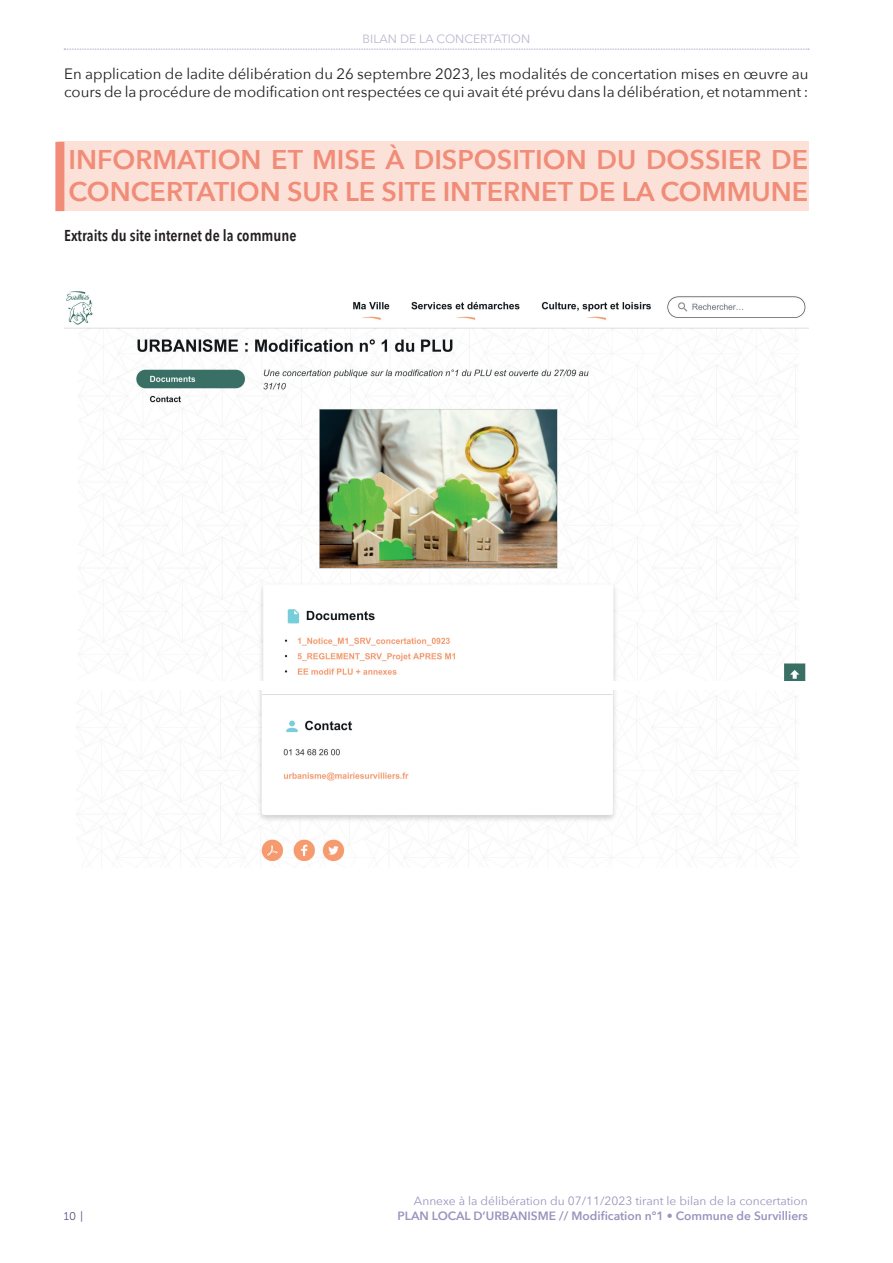
<style>
.page{position:relative;width:893px;height:1263px;background:#fff}
.page>*{position:absolute;margin:0;border:0;box-sizing:border-box;transform-origin:0 0}
.t1{font:600 27px/32.4px "Avenir Next";color:#f08c77}
.t2{font:600 15.75px "Avenir Next Condensed";color:#231f20}
.t3{font:15px/18px "Avenir Next";color:#231f20}
.t4{font:12px "Avenir Next";color:#9c93be}
.t5{font:600 12px "Avenir Next";color:#9c93be}
.t6{font:12px "Avenir Next";color:#bab8d2}
.t7{font:11.25px "Museo Sans 300";color:#59507c}
</style>
<div class="page">
<svg style="left:64px;top:49px;width:745px;height:1px"></svg>
<div style="left:58px;top:142px;width:750px;height:69px;background:#fce1d9"></div>
<div style="left:55px;top:142px;width:9px;height:69px;background:#f08c77"></div>
<img style="left:64px;top:291px;width:744px;height:389px">
<img style="left:77px;top:690px;width:720px;height:174px">
<p class="t6" style="left:363px;top:28px;width:169px">BILAN DE LA CONCERTATION</p>
<p class="t3" style="left:64px;top:64px;width:746px">En application de ladite délibération du 26 septembre 2023, les modalités de concertation mises en œuvre au cours de la procédure de modification ont respectées ce qui avait été prévu dans la délibération, et notamment :</p>
<h1 class="t1" style="left:68px;top:143px;width:741px">INFORMATION ET MISE À DISPOSITION DU DOSSIER DE<br>CONCERTATION SUR LE SITE INTERNET DE LA COMMUNE</h1>
<p class="t2" style="left:64px;top:222px;width:234px">Extraits du site internet de la commune</p>
<p class="t7" style="left:64px;top:1210px;width:21px">10 |</p>
<p class="t4" style="left:414px;top:1191px;width:395px">Annexe à la délibération du 07/11/2023 tirant le bilan de la concertation</p>
<p class="t5" style="left:398px;top:1206px;width:412px">PLAN LOCAL D’URBANISME // Modification n°1 • Commune de Survilliers</p>
</div>
